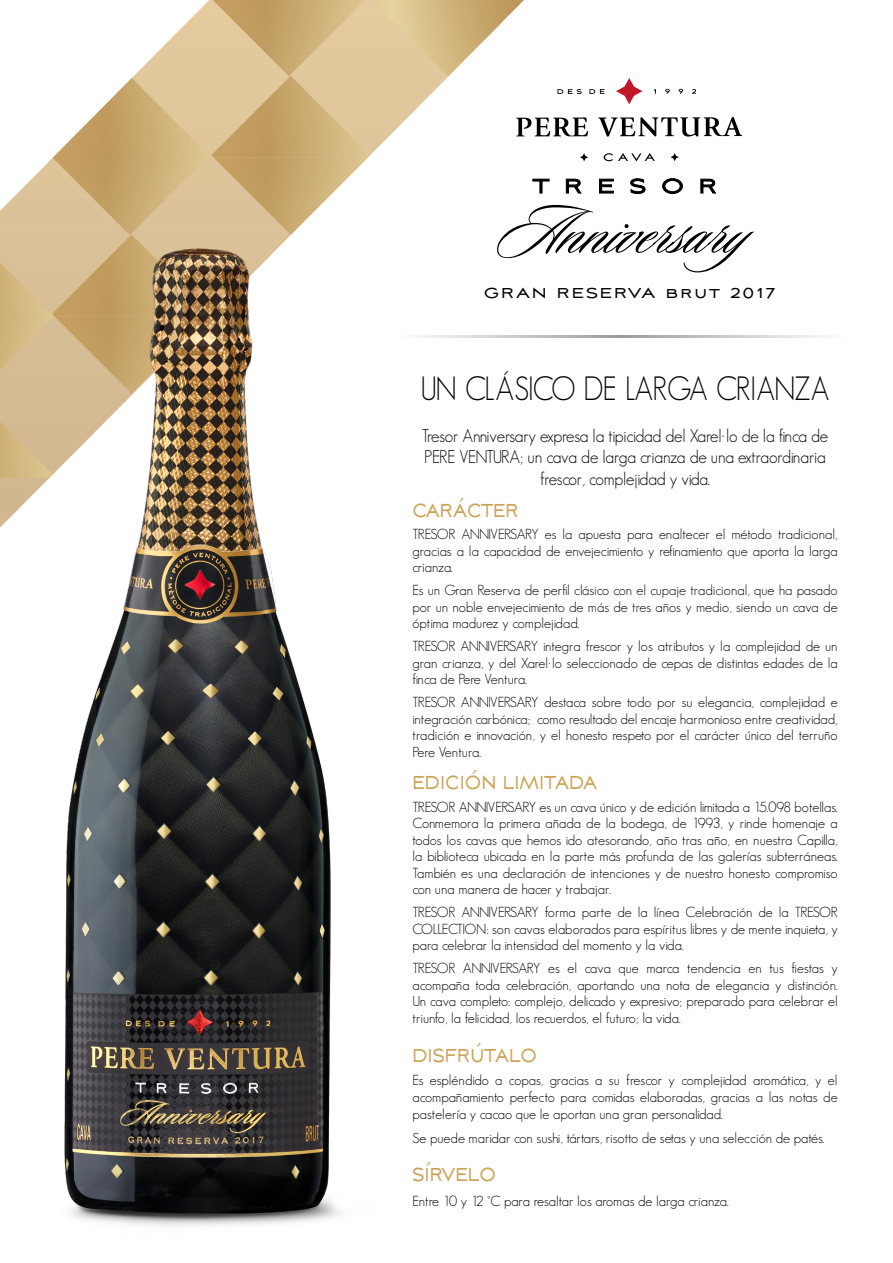
<style>
.page{position:relative;width:893px;height:1263px;background:#fff}
.page>*{position:absolute;margin:0;border:0;box-sizing:border-box;transform-origin:0 0}
.t1{font:300 33px "Geosans";letter-spacing:-.04em;color:#000;scale:.9 1}
.t2{font:23.4px "Aviano Sans";color:#cba459;scale:.77 1}
.t3{font:300 18px/21px "Geosans";letter-spacing:-.01em;color:#000;text-align:center;scale:.95 1}
.t4{font:17.85px "Aviano Sans";letter-spacing:.1em;color:#000}
.t5{font:300 14.25px/16.5px "Geosans";color:#000;text-align:justify}
</style>
<div class="page">
<svg style="left:0;top:0;width:449px;height:219px"></svg>
<img style="left:213px;top:0;width:152px;height:76px">
<img style="left:372px;top:0;width:152px;height:76px">
<img style="left:211px;top:76px;width:159px;height:82px">
<img style="left:214px;top:158px;width:154px;height:61px">
<img style="left:53px;top:78px;width:156px;height:80px">
<img style="left:53px;top:158px;width:154px;height:61px">
<svg style="left:532px;top:179px;width:18px;height:14px"></svg>
<svg style="left:566px;top:179px;width:16px;height:14px"></svg>
<svg style="left:599px;top:179px;width:15px;height:14px"></svg>
<svg style="left:630px;top:178px;width:16px;height:16px"></svg>
<svg style="left:662px;top:178px;width:21px;height:16px"></svg>
<svg style="left:700px;top:179px;width:16px;height:14px"></svg>
<svg style="left:511px;top:205px;width:243px;height:68px"></svg>
<svg style="left:516px;top:117px;width:226px;height:20px"></svg>
<svg style="left:557px;top:89px;width:25px;height:5px"></svg>
<svg style="left:589px;top:89px;width:16px;height:5px"></svg>
<svg style="left:665px;top:89px;width:5px;height:5px"></svg>
<svg style="left:679px;top:89px;width:4px;height:5px"></svg>
<svg style="left:692px;top:89px;width:4px;height:5px"></svg>
<svg style="left:580px;top:153px;width:8px;height:8px"></svg>
<svg style="left:670px;top:153px;width:9px;height:8px"></svg>
<svg style="left:604px;top:153px;width:51px;height:8px"></svg>
<svg style="left:616px;top:78px;width:26px;height:26px"></svg>
<img style="left:0;top:219px;width:511px;height:1007px">
<img style="left:390px;top:335px;width:434px;height:2px">
<p class="t4" style="left:484px;top:284px;width:293px">GRAN RESERVA brut 2017</p>
<h1 class="t1" style="left:421px;top:371px;width:456px">UN CLÁSICO DE LARGA CRIANZA</h1>
<p class="t3" style="left:422px;top:426px;width:429px">Tresor Anniversary expresa la tipicidad del Xarel·lo de la finca de<br>PERE VENTURA; un cava de larga crianza de una extraordinaria frescor, complejidad y vida.</p>
<h2 class="t2" style="left:412px;top:497px;width:140px">CARÁCTER</h2>
<p class="t5" style="left:412px;top:526px;width:427px">TRESOR ANNIVERSARY es la apuesta para enaltecer el método tradicional, gracias a la capacidad de envejecimiento y refinamiento que aporta la larga crianza.</p>
<p class="t5" style="left:412px;top:582px;width:427px">Es un Gran Reserva de perfil clásico con el cupaje tradicional, que ha pasado por un noble envejecimiento de más de tres años y medio, siendo un cava de óptima madurez y complejidad.</p>
<p class="t5" style="left:412px;top:638px;width:427px">TRESOR ANNIVERSARY integra frescor y los atributos y la complejidad de un gran crianza, y del Xarel·lo seleccionado de cepas de distintas edades de la finca de Pere Ventura.</p>
<p class="t5" style="left:412px;top:694px;width:427px">TRESOR ANNIVERSARY destaca sobre todo por su elegancia, complejidad e integración carbónica; como resultado del encaje harmonioso entre creatividad, tradición e innovación, y el honesto respeto por el carácter único del terruño Pere Ventura.</p>
<h2 class="t2" style="left:412px;top:769px;width:241px">EDICIÓN LIMITADA</h2>
<p class="t5" style="left:412px;top:799px;width:427px">TRESOR ANNIVERSARY es un cava único y de edición limitada a 15.098 botellas.<br>Conmemora la primera añada de la bodega, de 1993, y rinde homenaje a todos los cavas que hemos ido atesorando, año tras año, en nuestra Capilla, la biblioteca ubicada en la parte más profunda de las galerías subterráneas.<br>También es una declaración de intenciones y de nuestro honesto compromiso con una manera de hacer y trabajar.</p>
<p class="t5" style="left:412px;top:904px;width:427px">TRESOR ANNIVERSARY forma parte de la línea Celebración de la TRESOR COLLECTION: son cavas elaborados para espíritus libres y de mente inquieta, y para celebrar la intensidad del momento y la vida.</p>
<p class="t5" style="left:412px;top:960px;width:427px">TRESOR ANNIVERSARY es el cava que marca tendencia en tus fiestas y acompaña toda celebración, aportando una nota de elegancia y distinción.<br>Un cava completo: complejo, delicado y expresivo; preparado para celebrar el triunfo, la felicidad, los recuerdos, el futuro; la vida.</p>
<h2 class="t2" style="left:412px;top:1042px;width:163px">DISFRÚTALO</h2>
<p class="t5" style="left:412px;top:1071px;width:427px;line-height:17.1px">Es espléndido a copas, gracias a su frescor y complejidad aromática, y el acompañamiento perfecto para comidas elaboradas, gracias a las notas de pastelería y cacao que le aportan una gran personalidad.</p>
<p class="t5" style="left:412px;top:1129px;width:413px">Se puede maridar con sushi, tártars, risotto de setas y una selección de patés.</p>
<h2 class="t2" style="left:412px;top:1161px;width:110px">SÍRVELO</h2>
<p class="t5" style="left:412px;top:1193px;width:318px">Entre 10 y 12 °C para resaltar los aromas de larga crianza.</p>
</div>
